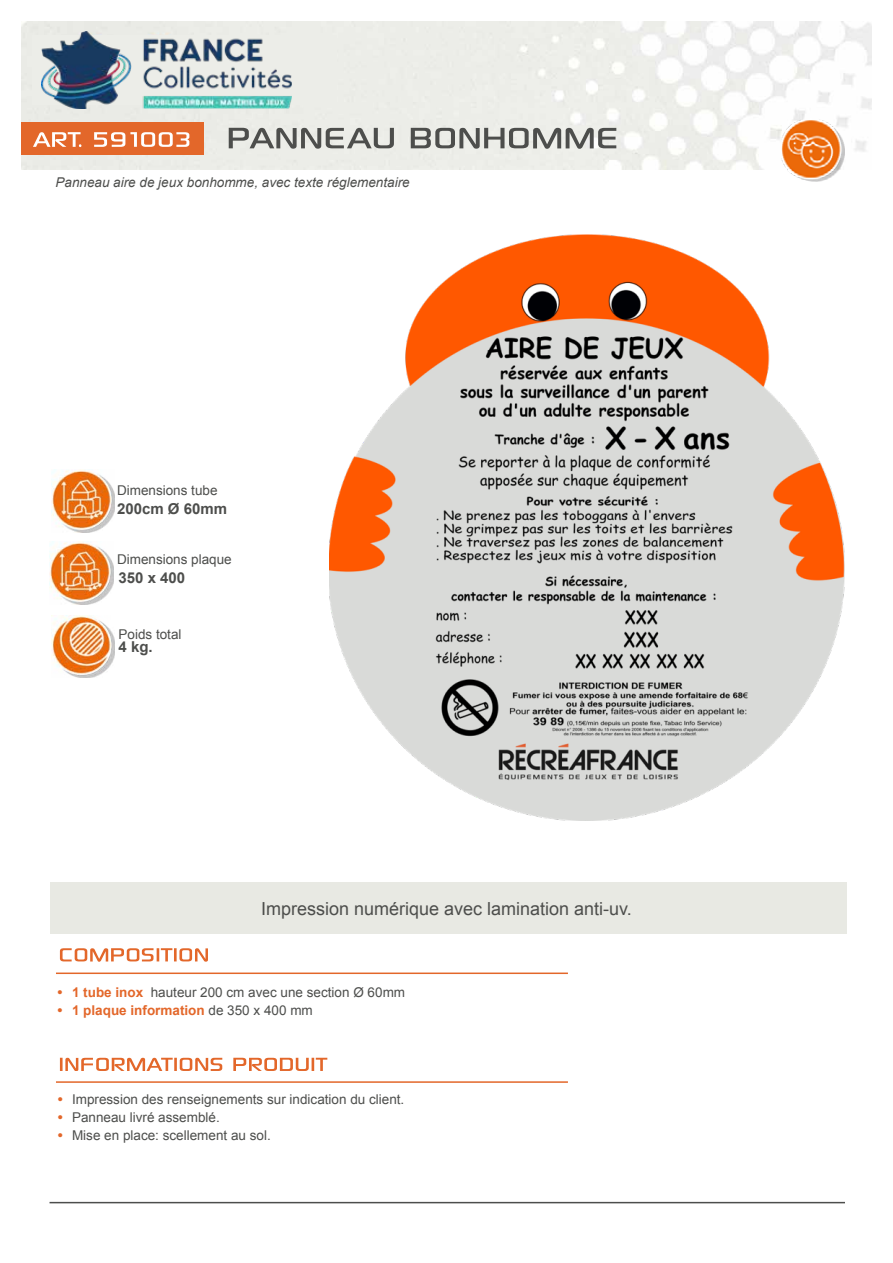
<style>
.page{position:relative;width:893px;height:1263px;background:#fff}
.page>*{position:absolute;margin:0;border:0;box-sizing:border-box;transform-origin:0 0}
.t1{font:18px "Arial";color:#4d4e4c}
.t2{font:700 15px "Arial";color:#4d4e4c}
.t3{font:13.5px "Arial";color:#4d4e4c}
.t4{font:italic 13.5px "Arial";color:#4d4e4c}
.t5{font:700 13.5px "Arial";color:#e3672a}
.s1{font-size:16.2px;color:#e3672a}
.s2{font-weight:700;color:#e3672a}
.s3{font-weight:400;font-size:16.2px}
.s4{font-weight:400;color:#4d4e4c}
</style>
<div class="page">
<div style="left:50px;top:882px;width:796px;height:51px;background:#e8e9e3"></div>
<img style="left:21px;top:21px;width:851px;height:148px">
<div style="left:21px;top:122px;width:183px;height:33px;background:#e3672a"></div>
<svg style="left:33px;top:132px;width:48px;height:15px"></svg>
<svg style="left:94px;top:132px;width:95px;height:15px"></svg>
<svg style="left:229px;top:128px;width:387px;height:21px;background:#aaaba7"></svg>
<img style="left:780px;top:119px;width:64px;height:62px">
<img style="left:51px;top:470px;width:64px;height:62px">
<img style="left:51px;top:615px;width:64px;height:63px">
<svg style="left:60px;top:948px;width:148px;height:14px"></svg>
<hr style="left:56px;top:972px;width:512px;height:2px;background:#e3672a">
<svg style="left:60px;top:1058px;width:267px;height:13px"></svg>
<hr style="left:56px;top:1081px;width:512px;height:2px;background:#e3672a">
<hr style="left:50px;top:1202px;width:795px;height:1px;background:#4d4e4c">
<img style="left:329px;top:234px;width:515px;height:586px">
<img style="left:50px;top:542px;width:63px;height:62px">
<div style="left:32px;top:36px;width:305px;height:69px;background:#ecede8"></div>
<img style="left:41px;top:32px;width:251px;height:77px">
<p class="t4" style="left:56px;top:174px;width:356px">Panneau aire de jeux bonhomme, avec texte réglementaire</p>
<p class="t3" style="left:117px;top:481px;width:102px">Dimensions tube</p>
<p class="t2" style="left:117px;top:499px;width:112px">200cm Ø 60mm</p>
<p class="t3" style="left:117px;top:550px;width:116px">Dimensions plaque</p>
<p class="t2" style="left:118px;top:568px;width:68px">350 x 400</p>
<p class="t3" style="left:118px;top:625px;width:65px">Poids total</p>
<p class="t2" style="left:118px;top:637px;width:36px">4 kg.</p>
<h1 class="t1" style="left:261px;top:897px;width:372px">Impression numérique avec lamination anti-uv.</h1>
<p class="t3" style="left:57px;top:984px;width:350px"><span class="s1">•</span> <span class="s2">1 tube inox</span> hauteur 200 cm avec une section Ø 60mm</p>
<p class="t5" style="left:57px;top:1002px;width:257px"><span class="s3">•</span> 1 plaque information <span class="s4">de 350 x 400 mm</span></p>
<p class="t3" style="left:58px;top:1090px;width:348px"><span class="s1">•</span> Impression des renseignements sur indication du client.</p>
<p class="t3" style="left:58px;top:1108px;width:164px"><span class="s1">•</span> Panneau livré assemblé.</p>
<p class="t3" style="left:58px;top:1126px;width:215px"><span class="s1">•</span> Mise en place: scellement au sol.</p>
</div>
